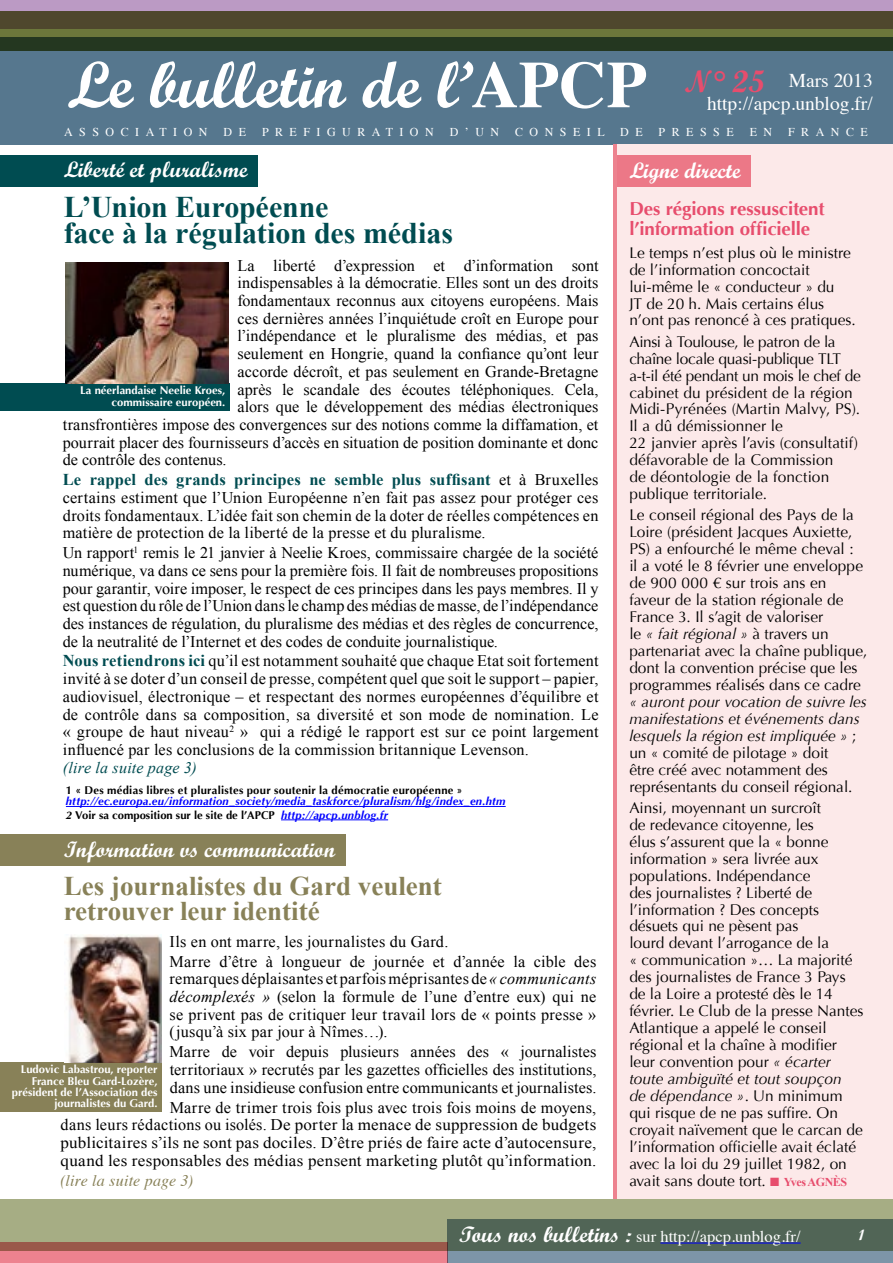
<style>
.page{position:relative;width:893px;height:1263px;background:#fff}
.page>*{position:absolute;margin:0;border:0;box-sizing:border-box;transform-origin:0 0}
.t1{font:700 66px "Script";color:#fff}
.t2{font:700 31.2px "Script";color:#e74d6d}
.t3{font:700 30px/25.5px "Times New Roman";letter-spacing:-.005em;color:#004c51}
.t4{font:700 27px/25.5px "Times New Roman";color:#888158}
.t5{font:700 22.5px "Script";color:#fff}
.t6{font:19.5px/23.4px "Times";color:#fff;text-align:right}
.t7{font:700 18.75px/20.2px "Optima";letter-spacing:-.005em;color:#e74d6d}
.t8{font:700 16.5px "Times New Roman";letter-spacing:.01em;color:#004c51}
.t9{font:16.5px "Times";color:#fff}
.t10{font:16.2px/17.7px "Times New Roman";letter-spacing:.005em;color:#000;text-align:justify}
.t11{font:italic 16.05px "Times New Roman";letter-spacing:.01em;color:#004c51}
.t12{font:italic 16.05px "Times";letter-spacing:.01em;color:#888158}
.t13{font:15.45px/17px "Optima";color:#000}
.t14{font:italic 15.45px/17px "Optima";color:#000}
.t15{font:700 15px "Script";color:#fff}
.t16{font:12px "Times";letter-spacing:.54em;color:#fff}
.t17{font:700 11.25px/11.2px "Optima";color:#fff;text-align:right}
.t18{font:italic 700 11.25px/13.4px "Optima";letter-spacing:.02em;color:#00f}
.t19{font:700 11.25px "Optima";letter-spacing:.025em;color:#000}
.s1{font-family:"Times"}
.s2{font-style:italic}
.s3{font-style:normal}
.s4{color:#e74d6d}
.s5{font-family:"Times New Roman";font-weight:700;font-size:12px;color:#e74d6d}
.s6{font-weight:400;font-size:16.2px;color:#000}
.s7{font-weight:700;font-size:16.5px;color:#004c51}
.s8{color:#000}
.s9{font-style:normal;color:#000}
.s10{font-family:"Script";font-weight:700;font-size:22.5px}
</style>
<div class="page">
<div style="left:0;top:37px;width:893px;height:108px;background:#56778e"></div>
<div style="left:0;top:0;width:893px;height:29px;background:#bb9ac4"></div>
<svg style="left:0;top:12px;width:893px;height:39px;background:#454b2b"></svg>
<div style="left:448px;top:1220px;width:445px;height:43px;background:#7d95a8"></div>
<div style="left:0;top:1242px;width:448px;height:21px;background:#ed828f"></div>
<svg style="left:0;top:1199px;width:893px;height:51px;background:#8b9071"></svg>
<div style="left:0;top:155px;width:257px;height:32px;background:#004c51"></div>
<div style="left:617px;top:145px;width:276px;height:1054px;background:#fce9e9"></div>
<div style="left:617px;top:155px;width:133px;height:32px;background:#ec7887"></div>
<hr style="left:613px;top:145px;width:4px;height:1054px;background:#ed828f">
<div style="left:0;top:834px;width:345px;height:32px;background:#888158"></div>
<div style="left:0;top:1062px;width:161px;height:50px;background:#888158"></div>
<div style="left:0;top:383px;width:229px;height:28px;background:#004c51"></div>
<hr style="left:660px;top:1242px;width:141px;height:1px;background:#00f">
<img style="left:66px;top:263px;width:163px;height:120px">
<hr style="left:66px;top:806px;width:440px;height:1px;background:#00f">
<hr style="left:281px;top:819px;width:107px;height:1px;background:#00f">
<img style="left:68px;top:934px;width:93px;height:128px">
<h1 class="t1" style="left:67px;top:44px;width:581px">Le bulletin de l’<span class="s1">APCP</span></h1>
<h2 class="t2" style="left:684px;top:62px;width:82px">N° 25</h2>
<p class="t6" style="left:707px;top:67px;width:167px">Mars 2013 http://apcp.unblog.fr/</p>
<p class="t16" style="left:64px;top:121px;width:145px">ASSOCIATION</p>
<p class="t16" style="left:224px;top:121px;width:24px">D E</p>
<p class="t16" style="left:262px;top:121px;width:173px">PREFIGURATION</p>
<p class="t16" style="left:450px;top:121px;width:51px">D’UN</p>
<p class="t16" style="left:515px;top:121px;width:91px">CONSEIL</p>
<p class="t16" style="left:620px;top:121px;width:24px">D E</p>
<p class="t16" style="left:659px;top:121px;width:77px">PRESSE</p>
<p class="t16" style="left:750px;top:121px;width:24px">E N</p>
<p class="t16" style="left:788px;top:121px;width:81px">FRANCE</p>
<h3 class="t5" style="left:64px;top:156px;width:186px">Liberté et pluralisme</h3>
<h3 class="t5" style="left:629px;top:157px;width:113px">Ligne directe</h3>
<p class="t7" style="left:629px;top:199px;width:197px">Des régions ressuscitent l’information officielle</p>
<p class="t13" style="left:629px;top:244px;width:228px">Le temps n’est plus où le ministre de l’information concoctait lui-même le « conducteur » du<br>JT de 20 h. Mais certains élus n’ont pas renoncé à ces pratiques.</p>
<p class="t13" style="left:629px;top:333px;width:233px">Ainsi à Toulouse, le patron de la chaîne locale quasi-publique TLT a-t-il été pendant un mois le chef de cabinet du président de la région<br>Midi-Pyrénées (Martin Malvy, PS).<br>Il a dû démissionner le<br>22 janvier après l’avis (consultatif) défavorable de la Commission<br>de déontologie de la fonction publique territoriale.</p>
<p class="t13" style="left:629px;top:507px;width:240px">Le conseil régional des Pays de la<br>Loire (président Jacques Auxiette,<br>PS) a enfourché le même cheval :<br>il a voté le 8 février une enveloppe de 900 000 € sur trois ans en faveur de la station régionale de<br>France 3. Il s’agit de valoriser<br>le <span class="s2">« fait régional »</span> à travers un partenariat avec la chaîne publique, dont la convention précise que les programmes réalisés dans ce cadre</p>
<p class="t14" style="left:629px;top:693px;width:239px">« auront pour vocation de suivre les manifestations et événements dans lesquels la région est impliquée » <span class="s3">; un « comité de pilotage » doit<br>être créé avec notamment des représentants du conseil régional.</span></p>
<p class="t13" style="left:629px;top:799px;width:236px">Ainsi, moyennant un surcroît<br>de redevance citoyenne, les<br>élus s’assurent que la « bonne information » sera livrée aux populations. Indépendance<br>des journalistes ? Liberté de l’information ? Des concepts désuets qui ne pèsent pas<br>lourd devant l’arrogance de la<br>« communication »… La majorité des journalistes de France 3 Pays de la Loire a protesté dès le 14 février. Le Club de la presse Nantes<br>Atlantique a appelé le conseil régional et la chaîne à modifier leur convention pour <span class="s2">« écarter toute ambiguïté et tout soupçon<br>de dépendance »</span>. Un minimum qui risque de ne pas suffire. On croyait naïvement que le carcan de l’information officielle avait éclaté avec la loi du 29 juillet 1982, on avait sans doute tort. <span class="s4">■</span> <span class="s5">Yves AGNÈS</span></p>
<h3 class="t3" style="left:64px;top:194px;width:391px">L’Union Européenne<br>face à la régulation des médias</h3>
<p class="t10" style="left:237px;top:256px;width:362px">La liberté d’expression et d’information sont</p>
<p class="t10" style="left:237px;top:274px;width:363px">indispensables à la démocratie. Elles sont un des droits</p>
<p class="t10" style="left:237px;top:291px;width:363px">fondamentaux reconnus aux citoyens européens. Mais</p>
<p class="t10" style="left:237px;top:309px;width:362px">ces dernières années l’inquiétude croît en Europe pour</p>
<p class="t10" style="left:237px;top:327px;width:362px">l’indépendance et le pluralisme des médias, et pas</p>
<p class="t10" style="left:237px;top:345px;width:362px">seulement en Hongrie, quand la confiance qu’ont leur</p>
<p class="t10" style="left:237px;top:362px;width:362px">accorde décroît, et pas seulement en Grande-Bretagne</p>
<p class="t10" style="left:238px;top:380px;width:362px">après le scandale des écoutes téléphoniques. Cela,</p>
<p class="t10" style="left:238px;top:398px;width:362px">alors que le développement des médias électroniques</p>
<p class="t10" style="left:63px;top:415px;width:537px">transfrontières impose des convergences sur des notions comme la diffamation, et</p>
<p class="t10" style="left:63px;top:433px;width:537px">pourrait placer des fournisseurs d’accès en situation de position dominante et donc</p>
<p class="t10" style="left:63px;top:451px;width:165px">de contrôle des contenus.</p>
<p class="t8" style="left:63px;top:468px;width:537px">Le rappel des grands principes ne semble plus suffisant <span class="s6">et à Bruxelles</span></p>
<p class="t10" style="left:63px;top:488px;width:537px">certains estiment que l’Union Européenne n’en fait pas assez pour protéger ces droits fondamentaux. L’idée fait son chemin de la doter de réelles compétences en matière de protection de la liberté de la presse et du pluralisme.</p>
<p class="t10" style="left:63px;top:544px;width:537px">Un rapport<sup>1</sup> remis le 21 janvier à Neelie Kroes, commissaire chargée de la société numérique, va dans ce sens pour la première fois. Il fait de nombreuses propositions pour garantir, voire imposer, le respect de ces principes dans les pays membres. Il y est question du rôle de l’Union dans le champ des médias de masse, de l’indépendance des instances de régulation, du pluralisme des médias et des règles de concurrence, de la neutralité de l’Internet et des codes de conduite journalistique.</p>
<p class="t10" style="left:63px;top:652px;width:537px"><span class="s7">Nous retiendrons ici</span> qu’il est notamment souhaité que chaque Etat soit fortement invité à se doter d’un conseil de presse, compétent quel que soit le support – papier, audiovisuel, électronique – et respectant des normes européennes d’équilibre et de contrôle dans sa composition, sa diversité et son mode de nomination. Le « groupe de haut niveau<sup>2</sup> » qui a rédigé le rapport est sur ce point largement influencé par les conclusions de la commission britannique Levenson.</p>
<p class="t11" style="left:63px;top:756px;width:136px">(lire la suite page 3)</p>
<p class="t17" style="left:80px;top:385px;width:147px">La néerlandaise Neelie Kroes, commissaire européen.</p>
<p class="t19" style="left:66px;top:784px;width:398px">1 « Des médias libres et pluralistes pour soutenir la démocratie européenne »</p>
<p class="t18" style="left:66px;top:795px;width:441px">http://ec.europa.eu/information_society/media_taskforce/pluralism/hlg/index_en.htm<br><span class="s8">2</span> <span class="s9">Voir sa composition sur le site de l’APCP</span> http://apcp.unblog.fr</p>
<h3 class="t5" style="left:64px;top:835px;width:273px">Information vs communication</h3>
<h3 class="t4" style="left:64px;top:872px;width:380px">Les journalistes du Gard veulent retrouver leur identité</h3>
<p class="t10" style="left:170px;top:931px;width:428px;line-height:19.8px">Ils en ont marre, les journalistes du Gard.<br>Marre d’être à longueur de journée et d’année la cible des</p>
<p class="t10" style="left:170px;top:970px;width:428px">remarques déplaisantes et parfois méprisantes de <span class="s2">« communicants décomplexés »</span> (selon la formule de l’une d’entre eux) qui ne se privent pas de critiquer leur travail lors de « points presse » (jusqu’à six par jour à Nîmes…).</p>
<p class="t10" style="left:170px;top:1043px;width:428px">Marre de voir depuis plusieurs années des « journalistes territoriaux » recrutés par les gazettes officielles des institutions, dans une insidieuse confusion entre communicants et journalistes.</p>
<p class="t10" style="left:61px;top:1098px;width:537px;text-indent:109px">Marre de trimer trois fois plus avec trois fois moins de moyens, dans leurs rédactions ou isolés. De porter la menace de suppression de budgets publicitaires s’ils ne sont pas dociles. D’être priés de faire acte d’autocensure, quand les responsables des médias pensent marketing plutôt qu’information.</p>
<p class="t12" style="left:61px;top:1166px;width:134px">(lire la suite page 3)</p>
<p class="t17" style="left:12px;top:1064px;width:147px">Ludovic Labastrou, reporter<br>France Bleu Gard-Lozère, président de l’Association des journalistes du Gard.</p>
<p class="t9" style="left:459px;top:1221px;width:343px"><span class="s10">Tous nos bulletins :</span> sur http://apcp.unblog.fr/</p>
<p class="t15" style="left:859px;top:1225px;width:7px">1</p>
</div>
